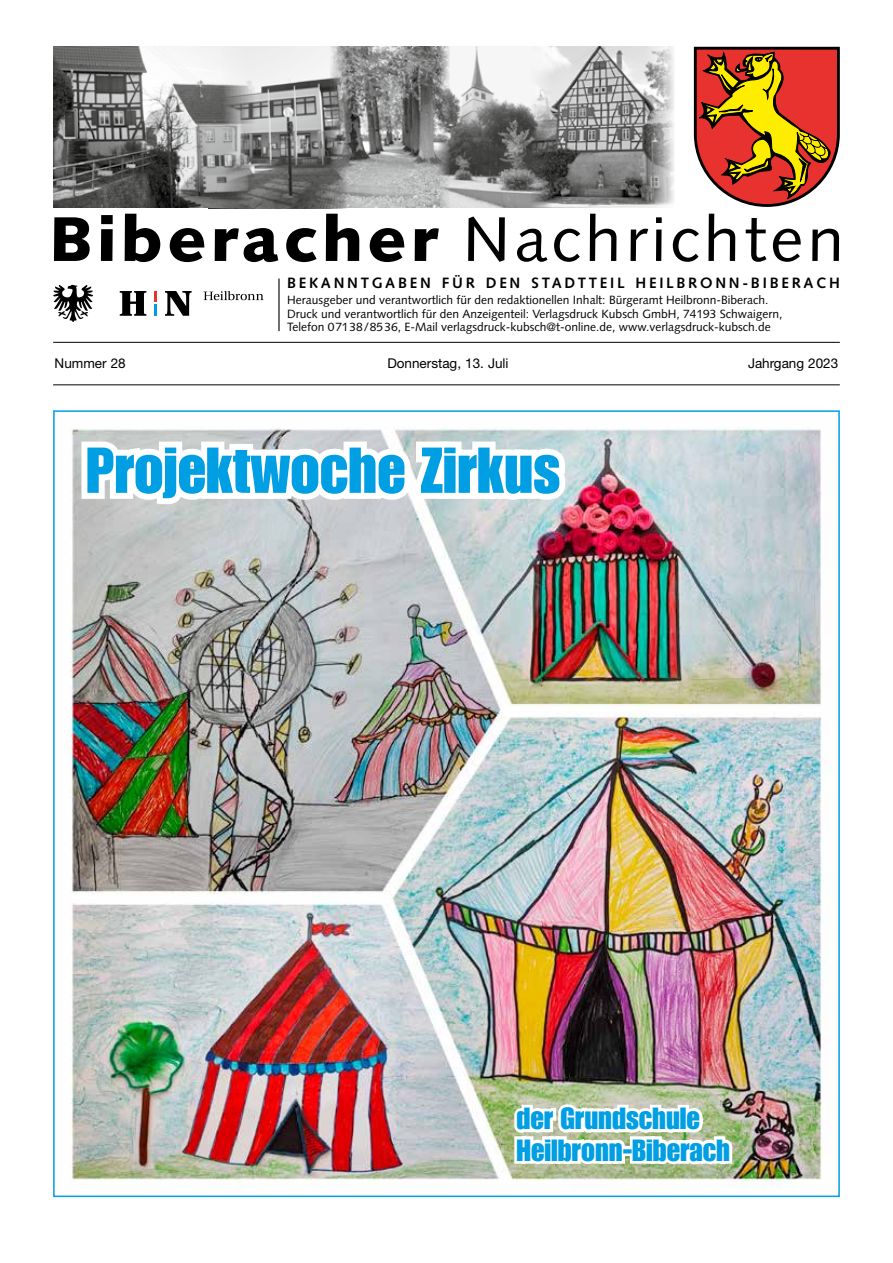
<style>
.page{position:relative;width:893px;height:1263px;background:#fff}
.page>*{position:absolute;margin:0;border:0;box-sizing:border-box;transform-origin:0 0}
.t1{font:63.3px "Impact LT Std";color:#009ee3}
.t2{font:63px "Syntax LT Std";letter-spacing:.06em;color:#000;scale:1.05 1}
.t3{font:30px/31.5px "Impact LT Std";color:#009ee3}
.t4{font:700 15px "Syntax LT Std";letter-spacing:.18em;color:#000}
.t5{font:13.5px "Helvetica Neue LT Std";color:#000}
.t6{font:12px/13.5px "Syntax LT Std";color:#000}
.s1{font-weight:900}
</style>
<div class="page">
<hr style="left:53px;top:384px;width:787px;height:1px;background:#000">
<hr style="left:53px;top:342px;width:787px;height:1px;background:#000">
<img style="left:551px;top:47px;width:123px;height:161px">
<img style="left:449px;top:47px;width:102px;height:161px">
<img style="left:346px;top:47px;width:103px;height:161px">
<img style="left:254px;top:47px;width:92px;height:161px">
<svg style="left:694px;top:47px;width:146px;height:160px;background:#bf6131"></svg>
<hr style="left:278px;top:279px;width:2px;height:52px;background:#000">
<img style="left:53px;top:47px;width:201px;height:161px">
<svg style="left:120px;top:291px;width:26px;height:25px"></svg>
<svg style="left:165px;top:291px;width:27px;height:25px"></svg>
<svg style="left:204px;top:291px;width:60px;height:9px"></svg>
<svg style="left:154px;top:291px;width:3px;height:25px"></svg>
<svg style="left:53px;top:285px;width:40px;height:37px"></svg>
<img style="left:70px;top:427px;width:760px;height:761px">
<svg style="left:511px;top:1098px;width:224px;height:88px"></svg>
<svg style="left:75px;top:436px;width:496px;height:74px"></svg>
<h2 class="t2" style="left:49px;top:202px;width:759px"><span class="s1">Biberacher</span> Nachrichten</h2>
<p class="t4" style="left:287px;top:275px;width:554px">BEKANNTGABEN FÜR DEN STADTTEIL HEILBRONN-BIBERACH</p>
<p class="t6" style="left:287px;top:293px;width:497px">Herausgeber und verantwortlich für den redaktionellen Inhalt: Bürgeramt Heilbronn-Biberach.<br>Druck und verantwortlich für den Anzeigenteil: Verlagsdruck Kubsch GmbH, 74193 Schwaigern,<br>Telefon 07138/8536, E-Mail verlagsdruck-kubsch@t-online.de, www.verlagsdruck-kubsch.de</p>
<p class="t5" style="left:55px;top:356px;width:73px">Nummer 28</p>
<p class="t5" style="left:387px;top:356px;width:123px">Donnerstag, 13. Juli</p>
<p class="t5" style="left:748px;top:356px;width:92px">Jahrgang 2023</p>
<h1 class="t1" style="left:86px;top:434px;width:476px">Projektwoche Zirkus</h1>
<h3 class="t3" style="left:517px;top:1102px;width:215px">der Grundschule<br>Heilbronn-Biberach</h3>
</div>
